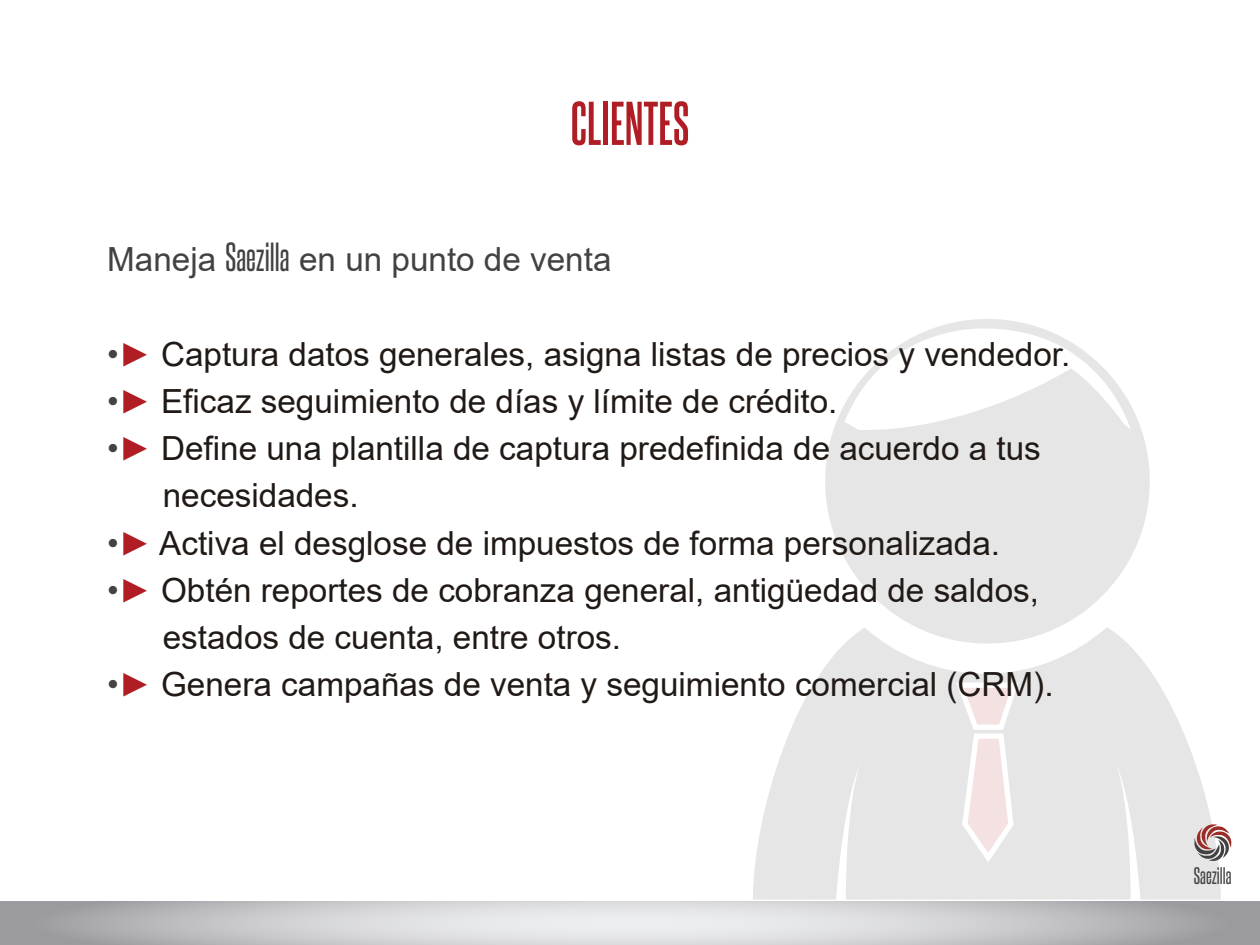
<style>
.page{position:relative;width:1260px;height:945px;background:#fff}
.page>*{position:absolute;margin:0;border:0;box-sizing:border-box;transform-origin:0 0}
.t1{font:700 52.5px "Steelfish Rg";color:#b01d24}
.t2{font:33.25px/47.2px "Arial";color:#211915}
.t3{font:33.25px "Arial";color:#434242}
.t4{font:20.65px "Steelfish Rg";color:#434242}
.s1{font-family:"Steelfish Rg";font-size:35px}
.s2{color:#444242}
.s3{color:#b01d24}
</style>
<div class="page">
<svg style="left:753px;top:644px;width:468px;height:256px;fill:#e6e6e6"></svg>
<svg style="left:952px;top:680px;width:70px;height:187px"></svg>
<svg style="left:825px;top:319px;width:325px;height:325px;fill:#e6e6e6"></svg>
<svg style="left:0;top:901px;width:1260px;height:44px"></svg>
<svg style="left:1192px;top:822px;width:40px;height:42px"></svg>
<h1 class="t1" style="left:571px;top:86px;width:120px">CLIENTES</h1>
<p class="t3" style="left:107px;top:237px;width:506px">Maneja <span class="s1">Saezilla</span> en un punto de venta</p>
<p class="t2" style="left:107px;top:330px;width:965px"><span class="s2">•</span><span class="s3">►</span> Captura datos generales, asigna listas de precios y vendedor.</p>
<p class="t2" style="left:107px;top:377px;width:732px"><span class="s2">•</span><span class="s3">►</span> Eficaz seguimiento de días y límite de crédito.</p>
<p class="t2" style="left:163px;top:425px;width:880px;text-indent:-55px"><span class="s2">•</span><span class="s3">►</span> Define una plantilla de captura predefinida de acuerdo a tus necesidades.</p>
<p class="t2" style="left:107px;top:519px;width:894px"><span class="s2">•</span><span class="s3">►</span> Activa el desglose de impuestos de forma personalizada.</p>
<p class="t2" style="left:163px;top:566px;width:878px;text-indent:-55px"><span class="s2">•</span><span class="s3">►</span> Obtén reportes de cobranza general, antigüedad de saldos, estados de cuenta, entre otros.</p>
<p class="t2" style="left:107px;top:661px;width:948px"><span class="s2">•</span><span class="s3">►</span> Genera campañas de venta y seguimiento comercial (CRM).</p>
<p class="t4" style="left:1194px;top:861px;width:39px">Saezilla</p>
</div>
